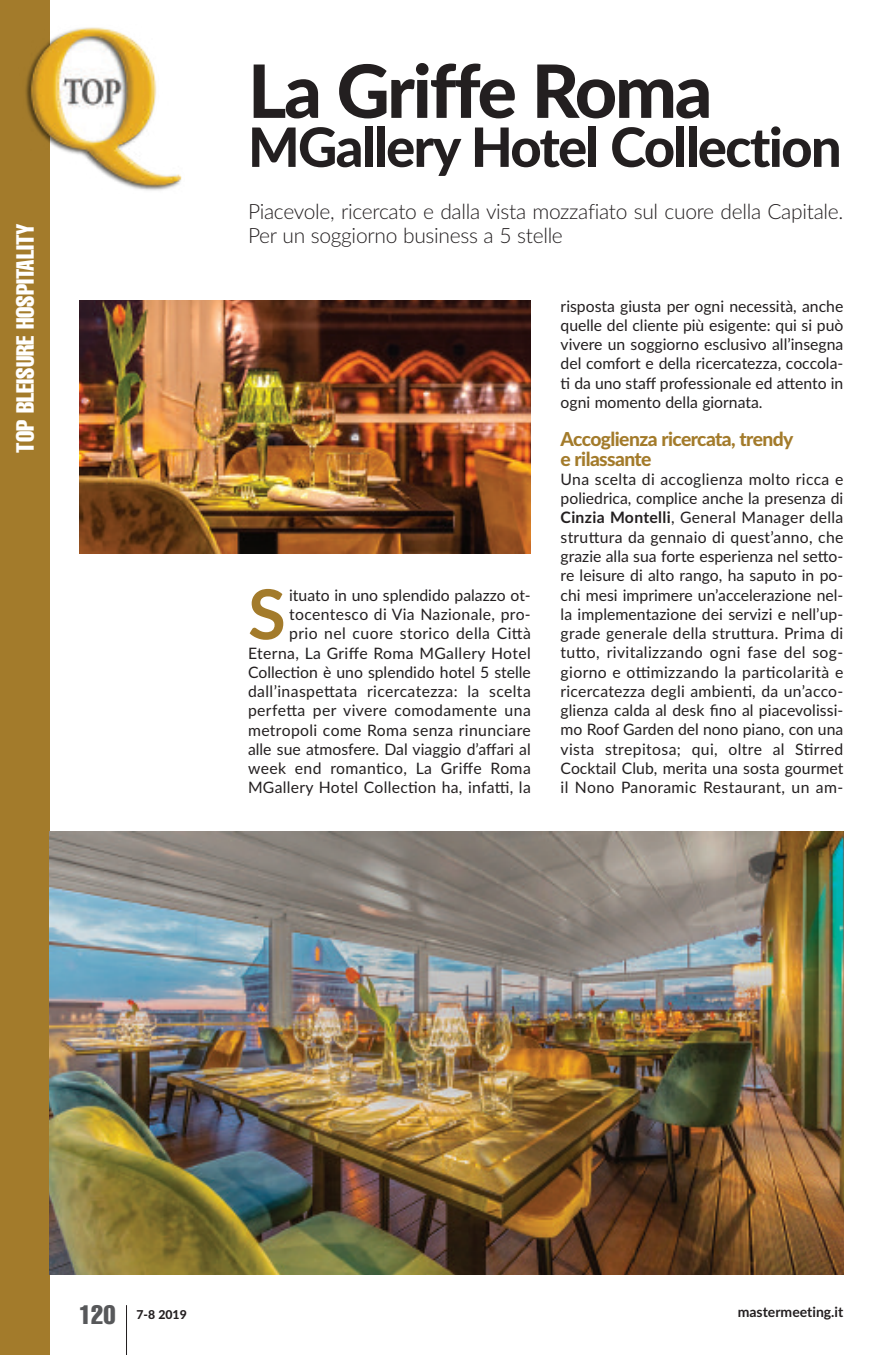
<style>
.page{position:relative;width:893px;height:1355px;background:#fff}
.page>*{position:absolute;margin:0;border:0;box-sizing:border-box;transform-origin:0 0}
.t1{font:800 73.5px "Lato";letter-spacing:-.03em;color:#231f20}
.t2{font:700 68.77px "Lato";color:#a37b2b}
.t3{font:800 54.25px "Lato";letter-spacing:-.03em;color:#231f20}
.t4{font:extra-condensed 26.25px "Helvetica";color:#57585a}
.t5{font:extra-condensed 24.5px "Helvetica";color:#fff}
.t6{font:300 21px/24.5px "Lato";letter-spacing:-.015em;color:#231f20}
.t7{font:800 19.25px/19.2px "Lato";letter-spacing:-.03em;color:#a37b2b}
.t8{font:15.75px/19.2px "Lato";letter-spacing:.015em;color:#231f20;text-align:justify}
.t9{font:700 14px "Lato";color:#231f20}
.t10{font:800 12.25px "Lato";color:#231f20}
.s1{font-weight:700}
</style>
<div class="page">
<hr style="left:126px;top:1305px;width:1px;height:49px;background:#231f20">
<div style="left:0;top:0;width:50px;height:1354px;background:#a37b2b"></div>
<img style="left:25px;top:27px;width:157px;height:164px">
<img style="left:50px;top:831px;width:793px;height:443px">
<img style="left:79px;top:300px;width:452px;height:253px">
<h3 class="t5" style="left:16px;top:452px;width:231px;rotate:-90deg">TOP BLEISURE HOSPITALITY</h3>
<h1 class="t1" style="left:248px;top:49px;width:466px">La Griffe Roma</h1>
<h3 class="t3" style="left:248px;top:116px;width:595px">MGallery Hotel Collection</h3>
<h3 class="t6" style="left:248px;top:199px;width:597px">Piacevole, ricercato e dalla vista mozzafiato sul cuore della Capitale.<br>Per un soggiorno business a 5 stelle</h3>
<h2 class="t2" style="left:248px;top:575px;width:39px">S</h2>
<p class="t8" style="left:248px;top:585px;width:284px;text-align:right">ituato in uno splendido palazzo ot&shy;tocentesco di Via Nazionale, pro-<br>prio nel cuore storico della Città Eterna, La Griffe Roma MGallery Hotel Collection è uno splendido hotel 5 stelle dall’inaspettata ricercatezza: la scelta perfetta per vivere comodamente una metropoli come Roma senza rinunciare alle sue atmosfere. Dal viaggio d’affari al week end romantico, La Griffe Roma MGallery Hotel Collection ha, infatti, la</p>
<p class="t8" style="left:561px;top:296px;width:284px">risposta giusta per ogni necessità, anche quelle del cliente più esigente: qui si può vivere un soggiorno esclusivo all’insegna del comfort e della ricercatezza, coccola&shy;ti da uno staff professionale ed attento in ogni momento della giornata.</p>
<p class="t7" style="left:561px;top:430px;width:234px">Accoglienza ricercata, trendy e rilassante</p>
<p class="t8" style="left:561px;top:470px;width:284px">Una scelta di accoglienza molto ricca e poliedrica, complice anche la presenza di <span class="s1">Cinzia Montelli</span>, General Manager della struttura da gennaio di quest’anno, che grazie alla sua forte esperienza nel setto&shy;re leisure di alto rango, ha saputo in po&shy;chi mesi imprimere un’accelerazione nel&shy;la implementazione dei servizi e nell’up&shy;grade generale della struttura. Prima di tutto, rivitalizzando ogni fase del sog&shy;giorno e ottimizzando la particolarità e ricercatezza degli ambienti, da un’acco&shy;glienza calda al desk fino al piacevolissi&shy;mo Roof Garden del nono piano, con una vista strepitosa; qui, oltre al Stirred Cocktail Club, merita una sosta gourmet il Nono Panoramic Restaurant, un am-</p>
<h3 class="t4" style="left:79px;top:1305px;width:38px">120</h3>
<p class="t10" style="left:136px;top:1307px;width:52px">7-8 2019</p>
<p class="t9" style="left:738px;top:1303px;width:107px">mastermeeting.it</p>
</div>
